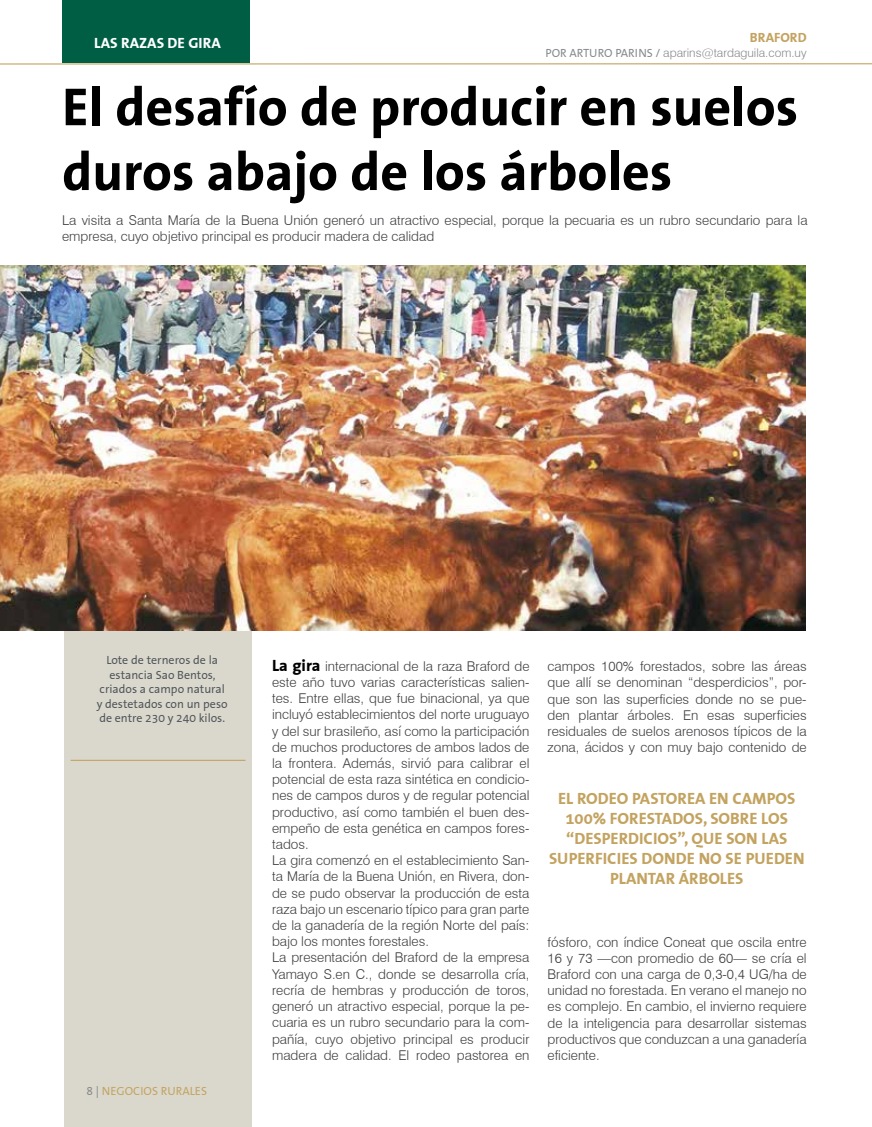
<style>
.page{position:relative;width:872px;height:1127px;background:#fff}
.page>*{position:absolute;margin:0;border:0;box-sizing:border-box;transform-origin:0 0}
.t1{font:700 54px/64.8px "The Sans Correspondence";color:#000}
.t2{font:700 16.5px/19.8px "The Sans Correspondence";color:#c3a360}
.t3{font:700 15px "The Sans Correspondence";color:#fff}
.t4{font:300 13.5px/16.2px "Swiss 721 BT";color:#3e3d40}
.t5{font:700 13.5px "The Sans Correspondence";letter-spacing:.005em;color:#c3a360}
.t6{font:12px/14.4px "The Sans Correspondence";color:#505559;text-align:center}
.t7{font:300 12px "Swiss 721 BT";color:#87888a}
.t8{font:12px "The Sans Correspondence";color:#c3a360}
.t9{font:12px "The Sans Correspondence";color:#87888a}
.s1{font-family:"The Sans Correspondence";font-weight:400}
.s2{color:#87888a}
.s3{font-family:"The Sans Correspondence";font-weight:700;font-size:16.5px;color:#000}
</style>
<div class="page">
<div style="left:62px;top:0;width:187px;height:62px;background:#005e45"></div>
<div style="left:64px;top:563px;width:187px;height:564px;background:#dad8cd"></div>
<hr style="left:71px;top:760px;width:174px;height:1px;background:#c3a360">
<img style="left:0;top:266px;width:805px;height:365px">
<hr style="left:0;top:63px;width:872px;height:2px;background:#c3a360">
<p class="t3" style="left:94px;top:35px;width:104px">LAS RAZAS DE GIRA</p>
<p class="t5" style="left:750px;top:31px;width:58px">BRAFORD</p>
<p class="t9" style="left:545px;top:47px;width:40px">Por Arturo</p>
<p class="t9" style="left:615px;top:47px;width:13px">Parins</p>
<p class="t7" style="left:655px;top:45px;width:153px"><span class="s1">/</span> aparins@tardaguila.com.uy</p>
<h1 class="t1" style="left:62px;top:77px;width:737px">EL DESAFÍO DE PRODUCIR EN SUELOS<br>DUROS ABAJO DE LOS ÁRBOLES</h1>
<p class="t4" style="left:62px;top:212px;width:747px">La visita a Santa María de la Buena Unión generó un atractivo especial, porque la pecuaria es un rubro secundario para la empresa, cuyo objetivo principal es producir madera de calidad</p>
<p class="t6" style="left:97px;top:653px;width:132px">Lote de terneros de la estancia Sao Bentos, criados a campo natural y destetados con un peso de entre 230 y 240 kilos.</p>
<p class="t8" style="left:86px;top:1085px;width:122px"><span class="s2">8 |</span> NEGOCIOS RURALES</p>
<p class="t4" style="left:272px;top:658px;width:259px"><span class="s3">LA GIRA</span> internacional de la raza Braford de este año tuvo varias características salien&shy;tes. Entre ellas, que fue binacional, ya que incluyó establecimientos del norte uruguayo y del sur brasileño, así como la participación de muchos productores de ambos lados de la frontera. Además, sirvió para calibrar el potencial de esta raza sintética en condicio&shy;nes de campos duros y de regular potencial productivo, así como también el buen des&shy;empeño de esta genética en campos fores&shy;tados.<br>La gira comenzó en el establecimiento San&shy;ta María de la Buena Unión, en Rivera, don&shy;de se pudo observar la producción de esta raza bajo un escenario típico para gran parte de la ganadería de la región Norte del país: bajo los montes forestales.<br>La presentación del Braford de la empresa Yamayo S.en C., donde se desarrolla cría, recría de hembras y producción de toros, generó un atractivo especial, porque la pe&shy;cuaria es un rubro secundario para la com&shy;pañía, cuyo objetivo principal es producir madera de calidad. El rodeo pastorea en</p>
<p class="t4" style="left:547px;top:658px;width:261px;text-align:justify">campos 100% forestados, sobre las áreas que allí se denominan “desperdicios”, por&shy;que son las superficies donde no se pue&shy;den plantar árboles. En esas superficies residuales de suelos arenosos típicos de la zona, ácidos y con muy bajo contenido de</p>
<p class="t2" style="left:558px;top:789px;width:30px">EL RODEO</p>
<p class="t2" style="left:632px;top:789px;width:37px">PASTOREA</p>
<p class="t2" style="left:709px;top:789px;width:88px">EN CAMPOS</p>
<p class="t2" style="left:565px;top:809px;width:100px">100% FORESTADO</p>
<p class="t2" style="left:695px;top:809px;width:95px">S, SOBRE LOS</p>
<p class="t2" style="left:566px;top:829px;width:54px">“DESPERDI</p>
<p class="t2" style="left:549px;top:829px;width:240px;text-indent:95px">CIOS”, QUE SON LAS<br>SUPERFICIES DONDE</p>
<p class="t2" style="left:698px;top:849px;width:67px">NO SE PUEDEN</p>
<p class="t2" style="left:610px;top:869px;width:19px">PLANTAR</p>
<p class="t2" style="left:679px;top:869px;width:66px">ÁRBOLES</p>
<p class="t4" style="left:547px;top:933px;width:261px;text-align:justify">fósforo, con índice Coneat que oscila entre 16 y 73 —con promedio de 60— se cría el Braford con una carga de 0,3-0,4 UG/ha de unidad no forestada. En verano el manejo no es complejo. En cambio, el invierno requiere de la inteligencia para desarrollar sistemas productivos que conduzcan a una ganadería eficiente.</p>
</div>
